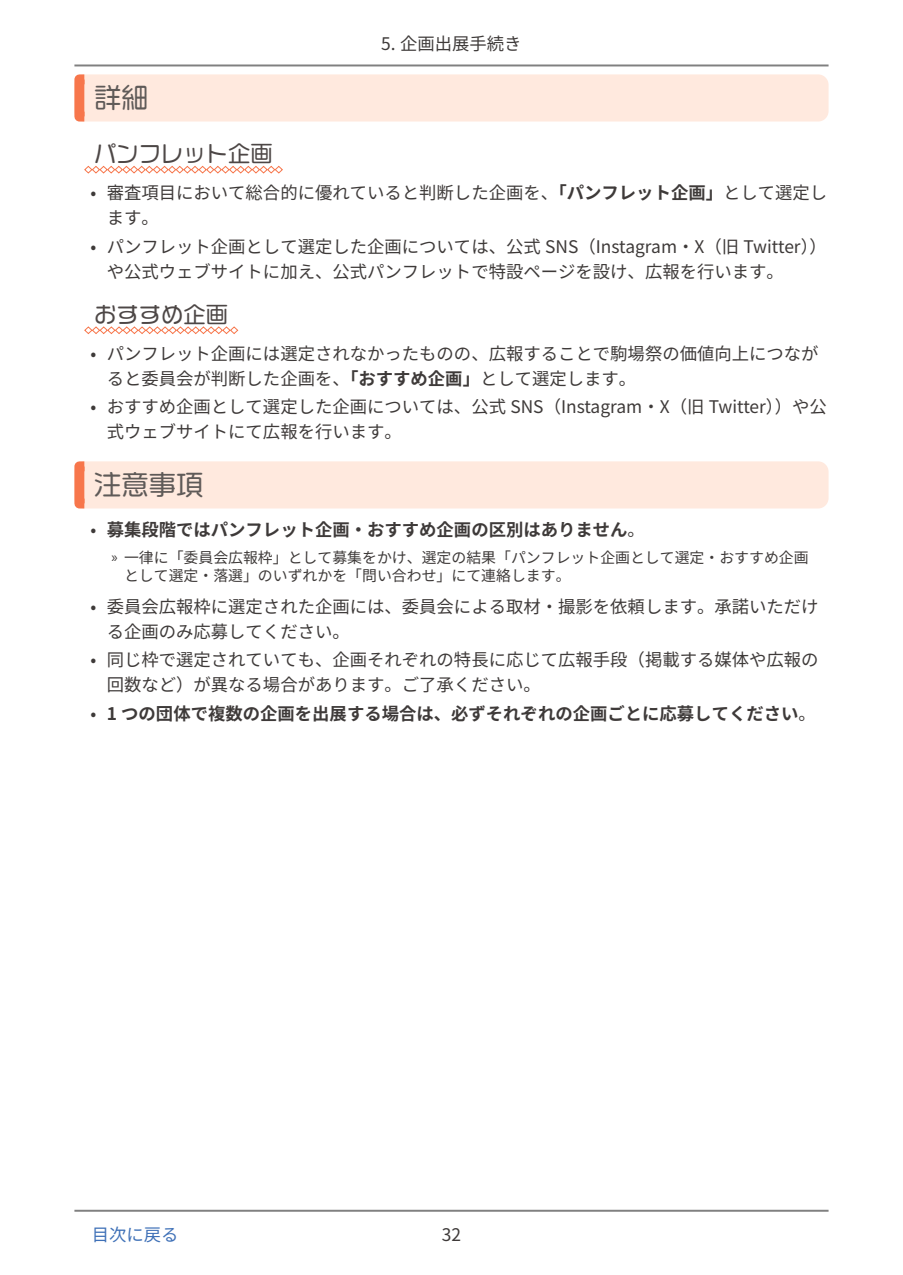
<style>
.page{position:relative;width:903px;height:1275px;background:#fff}
.page>*{position:absolute;margin:0;border:0;box-sizing:border-box;transform-origin:0 0}
.t1{font:27.3px "VDL Logo Maru Regular";color:#5f5a58}
.t2{font:22.4px "VDL Logo Maru Regular";color:#4d4746}
.t3{font:17.32px/24.8px "Source Han Sans JP";color:#3e3a39}
.t4{font:700 17.32px "Source Han Sans JP";color:#3e3a39}
.t5{font:17.32px "Source Han Sans JP";color:#3e70b7}
.t6{font:14.88px/18.6px "Source Han Sans JP";color:#3e3a39}
.s1{font-weight:700}
.s2{font-weight:400}
.s3{font-family:"Myriad Pro"}
</style>
<div class="page">
<hr style="left:74px;top:1210px;width:754px;height:2px;background:#000">
<hr style="left:74px;top:64px;width:754px;height:2px;background:#000">
<div style="left:74px;top:74px;width:754px;height:48px;background:#ffe9de;border-radius:10px"></div>
<div style="left:74px;top:74px;width:15px;height:48px;border:10px solid #f7764b"></div>
<svg style="left:84px;top:165px;width:199px;height:9px"></svg>
<svg style="left:84px;top:326px;width:155px;height:8px"></svg>
<div style="left:74px;top:461px;width:754px;height:47px;background:#ffe9de;border-radius:10px"></div>
<div style="left:74px;top:461px;width:15px;height:47px;border:10px solid #f7764b"></div>
<p class="t3" style="left:381px;top:32px;width:142px">5. 企画出展手続き</p>
<h1 class="t1" style="left:94px;top:80px;width:56px">詳細</h1>
<p class="t2" style="left:94px;top:139px;width:180px">パンフレット企画</p>
<p class="t3" style="left:107px;top:181px;width:722px;text-indent:-16px">• 審査項目において総合的に優れていると判断した企画を、<span class="s1">「パンフレット企画」</span>として選定します。</p>
<p class="t3" style="left:107px;top:234px;width:721px;text-indent:-16px">• パンフレット企画として選定した企画については、公式 SNS（Instagram・X（旧 Twitter））や公式ウェブサイトに加え、公式パンフレットで特設ページを設け、広報を行います。</p>
<p class="t2" style="left:94px;top:299px;width:135px">おすすめ企画</p>
<p class="t3" style="left:107px;top:342px;width:713px;text-indent:-16px">• パンフレット企画には選定されなかったものの、広報することで駒場祭の価値向上につながると委員会が判断した企画を、<span class="s1">「おすすめ企画」</span>として選定します。</p>
<p class="t3" style="left:107px;top:395px;width:721px;text-indent:-16px">• おすすめ企画として選定した企画については、公式 SNS（Instagram・X（旧 Twitter））や公式ウェブサイトにて広報を行います。</p>
<h1 class="t1" style="left:94px;top:466px;width:111px">注意事項</h1>
<p class="t4" style="left:91px;top:520px;width:556px"><span class="s2">•</span> 募集段階ではパンフレット企画・おすすめ企画の区別はありません<span class="s2">。</span></p>
<p class="t6" style="left:124px;top:548px;width:686px;text-indent:-12px"><span class="s3">»</span> 一律に「委員会広報枠」として募集をかけ、選定の結果「パンフレット企画として選定・おすすめ企画として選定・落選」のいずれかを「問い合わせ」にて連絡します。</p>
<p class="t3" style="left:107px;top:595px;width:713px;text-indent:-16px">• 委員会広報枠に選定された企画には、委員会による取材・撮影を依頼します。承諾いただける企画のみ応募してください。</p>
<p class="t3" style="left:107px;top:648px;width:713px;text-indent:-16px">• 同じ枠で選定されていても、企画それぞれの特長に応じて広報手段（掲載する媒体や広報の回数など）が異なる場合があります。ご了承ください。</p>
<p class="t4" style="left:91px;top:704px;width:727px"><span class="s2">•</span> 1 つの団体で複数の企画を出展する場合は、必ずそれぞれの企画ごとに応募してください<span class="s2">。</span></p>
<p class="t5" style="left:92px;top:1225px;width:88px">目次に戻る</p>
<p class="t3" style="left:442px;top:1223px;width:21px">32</p>
</div>
